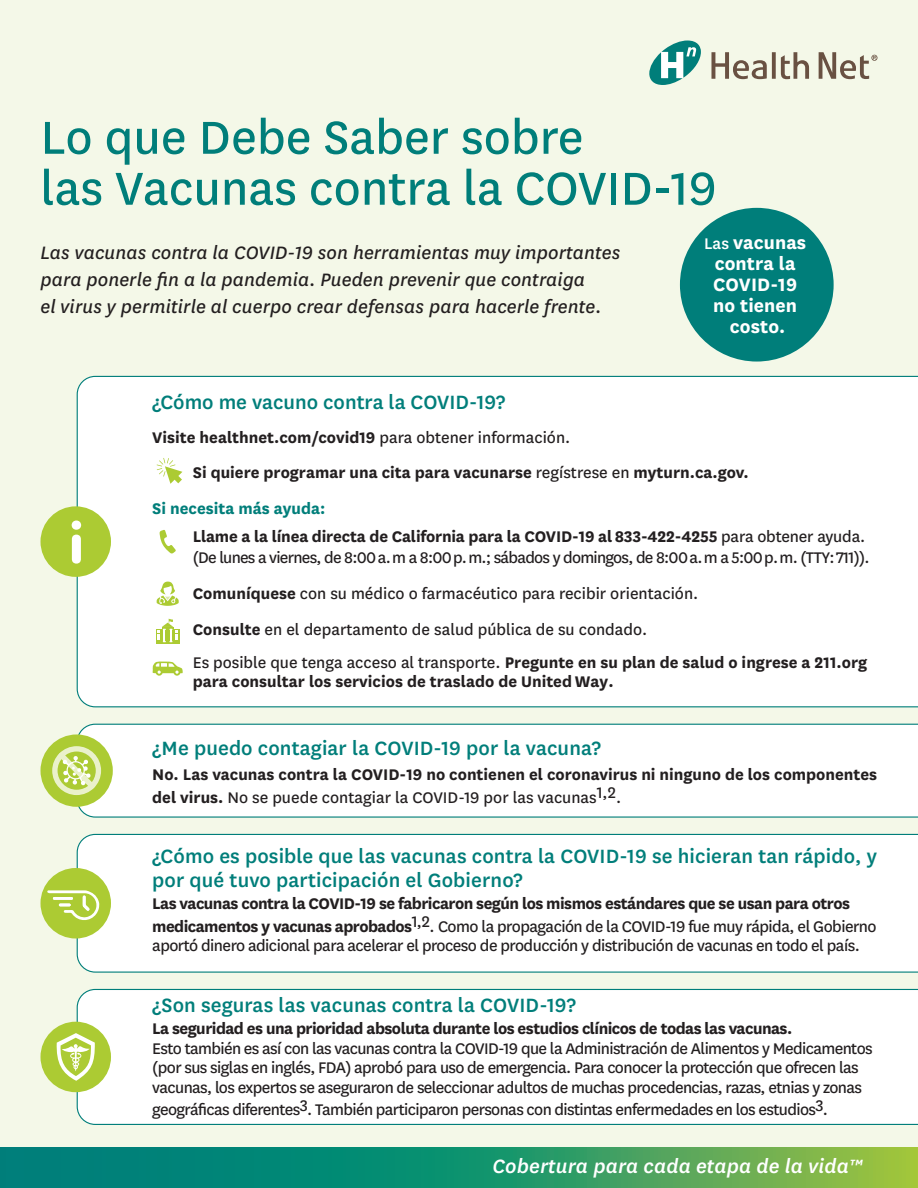
<style>
.page{position:relative;width:918px;height:1188px;background:#f4f8e8}
.page>*{position:absolute;margin:0;border:0;box-sizing:border-box;transform-origin:0 0}
.t1{font:54px/51px "Centene Sans";color:#007e7a}
.t2{font:500 22.5px/24px "Centene Sans";letter-spacing:.005em;color:#007e7a}
.t3{font:italic 500 22.5px "Centene Sans";letter-spacing:.005em;color:#fff}
.t4{font:italic 21px/27px "Centene Sans";letter-spacing:.005em;color:#231f20}
.t5{font:700 21px/21px "Centene Sans";letter-spacing:.005em;color:#fff;text-align:center}
.t6{font:18px/19.5px "Centene Sans";letter-spacing:-.035em;color:#231f20}
.t7{font:700 18px/19.5px "Centene Sans";color:#231f20}
.t8{font:700 18px/22.5px "Centene Sans";letter-spacing:-.03em;color:#231f20}
.t9{font:18px "Centene Sans";color:#231f20}
.t10{font:700 18px "Centene Sans";color:#007e7a}
.s1{font-weight:500;font-size:18px}
.s2{font-weight:400}
.s3{font-weight:700}
</style>
<div class="page">
<div style="left:76px;top:988px;width:842px;height:137px;background:#fff"></div>
<div style="left:40px;top:1022px;width:71px;height:70px;background:#accb33;border-radius:50%"></div>
<svg style="left:56px;top:1033px;width:39px;height:48px"></svg>
<div style="left:680px;top:208px;width:154px;height:154px;background:#007e7a;border-radius:50%"></div>
<div style="left:78px;top:723px;width:840px;height:95px;background:#fff"></div>
<div style="left:40px;top:734px;width:73px;height:73px;background:#accb33;border-radius:50%"></div>
<svg style="left:52px;top:746px;width:49px;height:49px"></svg>
<div style="left:76px;top:833px;width:842px;height:140px;background:#fff"></div>
<div style="left:40px;top:868px;width:71px;height:71px;background:#accb33;border-radius:50%"></div>
<svg style="left:47px;top:890px;width:52px;height:30px"></svg>
<div style="left:76px;top:375px;width:842px;height:333px;background:#fff"></div>
<div style="left:40px;top:506px;width:71px;height:71px;background:#accb33;border-radius:50%"></div>
<svg style="left:72px;top:535px;width:9px;height:29px"></svg>
<div style="left:72px;top:521px;width:9px;height:9px;background:#fff;border-radius:50%"></div>
<svg style="left:0;top:1148px;width:918px;height:40px;background:#2c9767"></svg>
<svg style="left:649px;top:40px;width:52px;height:45px"></svg>
<svg style="left:711px;top:52px;width:98px;height:27px"></svg>
<svg style="left:819px;top:52px;width:59px;height:27px"></svg>
<svg style="left:159px;top:530px;width:17px;height:24px"></svg>
<svg style="left:157px;top:582px;width:22px;height:24px"></svg>
<svg style="left:153px;top:661px;width:30px;height:15px"></svg>
<svg style="left:162px;top:642px;width:11px;height:2px"></svg>
<div style="left:156px;top:629px;width:6px;height:15px;background:#accb33"></div>
<div style="left:173px;top:629px;width:6px;height:15px;background:#accb33"></div>
<svg style="left:157px;top:619px;width:21px;height:23px"></svg>
<svg style="left:157px;top:458px;width:25px;height:26px"></svg>
<h1 class="t1" style="left:40px;top:109px;width:678px">Lo que Debe Saber sobre<br>las Vacunas contra la COVID‑19</h1>
<h2 class="t4" style="left:40px;top:238px;width:581px">Las vacunas contra la COVID‑19 son herramientas muy importantes para ponerle fin a la pandemia. Pueden prevenir que contraiga<br>el virus y permitirle al cuerpo crear defensas para hacerle frente.</h2>
<p class="t5" style="left:704px;top:230px;width:104px"><span class="s1">Las</span> vacunas contra la<br>COVID‑19 no tienen costo.</p>
<h3 class="t2" style="left:152px;top:389px;width:355px">¿Cómo me vacuno contra la COVID‑19?</h3>
<p class="t7" style="left:152px;top:427px;width:420px">Visite healthnet.com/covid19 <span class="s2">para obtener información.</span></p>
<p class="t7" style="left:193px;top:461px;width:558px">Si quiere programar una cita para vacunarse <span class="s2">regístrese en</span> myturn.ca.gov.</p>
<h4 class="t10" style="left:152px;top:496px;width:175px">Si necesita más ayuda:</h4>
<p class="t6" style="left:193px;top:525px;width:678px;line-height:21px"><span class="s3">Llame a la línea directa de California para la COVID‑19 al 833‑422‑4255</span> para obtener ayuda. (De lunes a viernes, de 8:00 a. m a 8:00 p. m.; sábados y domingos, de 8:00 a. m a 5:00 p. m. (TTY: 711)).</p>
<p class="t9" style="left:193px;top:581px;width:507px"><span class="s3">Comuníquese</span> con su médico o farmacéutico para recibir orientación.</p>
<p class="t9" style="left:193px;top:617px;width:456px"><span class="s3">Consulte</span> en el departamento de salud pública de su condado.</p>
<p class="t7" style="left:193px;top:651px;width:676px"><span class="s2">Es posible que tenga acceso al transporte.</span> Pregunte en su plan de salud o ingrese a 211.org para consultar los servicios de traslado de United Way.</p>
<h3 class="t2" style="left:152px;top:735px;width:450px">¿Me puedo contagiar la COVID‑19 por la vacuna?</h3>
<p class="t7" style="left:152px;top:762px;width:727px;line-height:22.5px">No. Las vacunas contra la COVID‑19 no contienen el coronavirus ni ninguno de los componentes del virus. <span class="s2">No se puede contagiar la COVID‑19 por las vacunas</span><sup>1,2</sup><span class="s2">.</span></p>
<h3 class="t2" style="left:152px;top:842px;width:726px">¿Cómo es posible que las vacunas contra la COVID‑19 se hicieran tan rápido, y por qué tuvo participación el Gobierno?</h3>
<p class="t8" style="left:152px;top:891px;width:726px">Las vacunas contra la COVID‑19 se fabricaron según los mismos estándares que se usan para otros medicamentos y vacunas aprobados<sup>1,2</sup><span class="s2">. Como la propagación de la COVID‑19 fue muy rápida, el Gobierno</span></p>
<p class="t6" style="left:152px;top:935px;width:709px">aportó dinero adicional para acelerar el proceso de producción y distribución de vacunas en todo el país.</p>
<h3 class="t2" style="left:152px;top:992px;width:425px">¿Son seguras las vacunas contra la COVID‑19?</h3>
<p class="t6" style="left:152px;top:1018px;width:722px"><span class="s3">La seguridad es una prioridad absoluta durante los estudios clínicos de todas las vacunas.<br></span>Esto también es así con las vacunas contra la COVID‑19 que la Administración de Alimentos y Medicamentos (por sus siglas en inglés, FDA) aprobó para uso de emergencia. Para conocer la protección que ofrecen las vacunas, los expertos se aseguraron de seleccionar adultos de muchas procedencias, razas, etnias y zonas</p>
<p class="t6" style="left:152px;top:1099px;width:677px">geográficas diferentes3. También participaron personas con distintas enfermedades en los estudios3.</p>
<p class="t3" style="left:493px;top:1151px;width:372px">Cobertura para cada etapa de la vida™</p>
</div>
